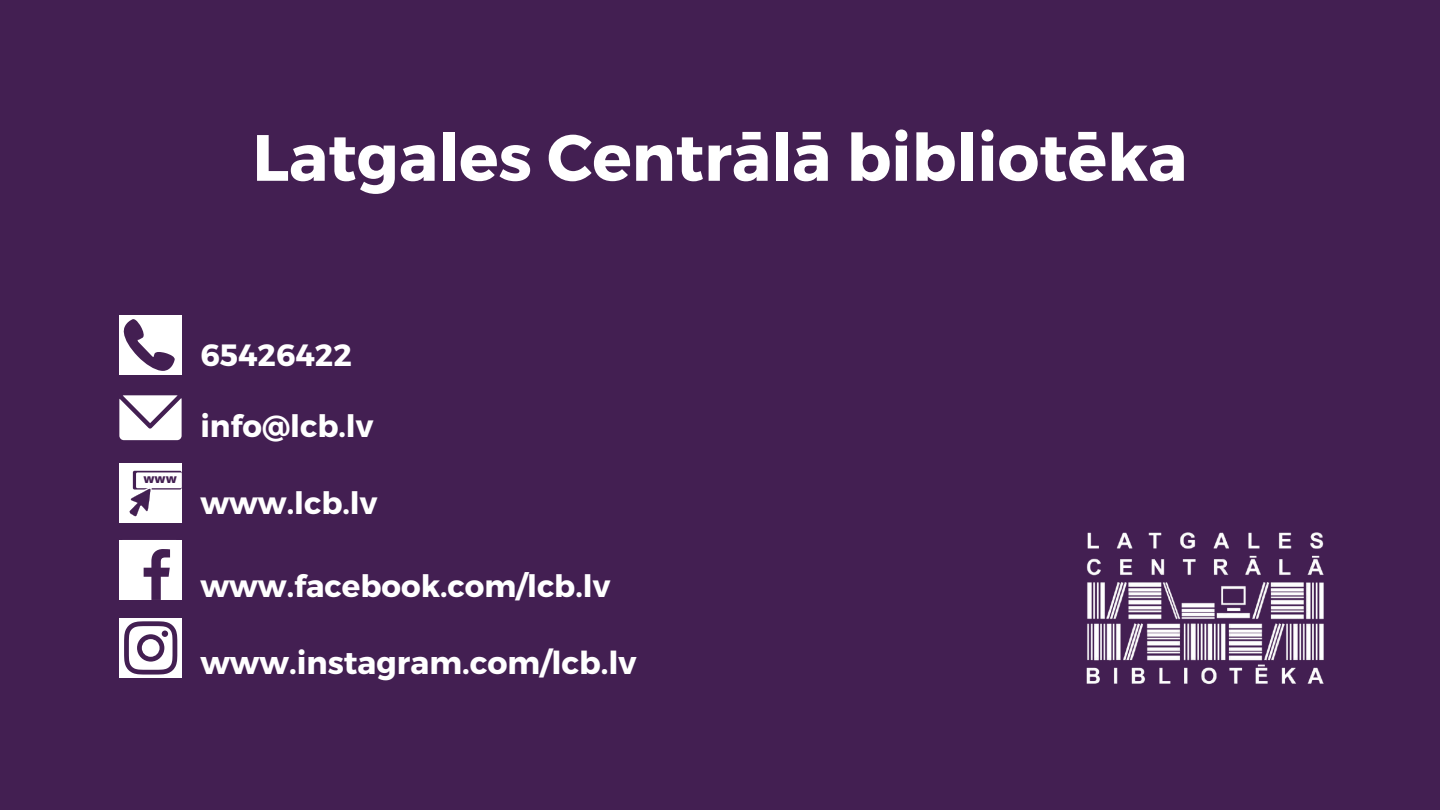
<style>
.page{position:relative;width:1440px;height:810px;background:#431f52}
.page>*{position:absolute;margin:0;border:0;box-sizing:border-box;transform-origin:0 0}
.t1{font:700 65.3px "Montserrat";color:#fff}
.t2{font:700 31.5px "Montserrat";color:#fff}
.t3{font:700 30.8px "Montserrat";color:#fff}
.t4{font:800 12.2px "Open Sans";color:#431f52}
</style>
<div class="page">
<svg style="left:119px;top:395px;width:63px;height:45px;background:#e1dbe3"></svg>
<div style="left:119px;top:463px;width:63px;height:60px;background:#fff"></div>
<svg style="left:133px;top:471px;width:49px;height:19px"></svg>
<div style="left:119px;top:540px;width:63px;height:60px;background:#fff"></div>
<svg style="left:143px;top:549px;width:28px;height:51px"></svg>
<svg style="left:129px;top:484px;width:31px;height:33px"></svg>
<div style="left:136px;top:472px;width:46px;height:16px;background:#fff"></div>
<div style="left:119px;top:618px;width:63px;height:60px;background:#fff"></div>
<svg style="left:124px;top:621px;width:53px;height:54px"></svg>
<div style="left:119px;top:315px;width:63px;height:60px;background:#fff"></div>
<svg style="left:124px;top:319px;width:51px;height:52px"></svg>
<img style="left:1086px;top:532px;width:238px;height:152px">
<h1 class="t1" style="left:252px;top:115px;width:936px">Latgales Centrālā bibliotēka</h1>
<p class="t4" style="left:143px;top:470px;width:35px">www</p>
<p class="t3" style="left:200px;top:335px;width:153px">65426422</p>
<p class="t3" style="left:200px;top:406px;width:175px">info@lcb.lv</p>
<p class="t3" style="left:200px;top:483px;width:179px">www.lcb.lv</p>
<p class="t3" style="left:200px;top:566px;width:411px">www.facebook.com/lcb.lv</p>
<p class="t2" style="left:200px;top:642px;width:438px">www.instagram.com/lcb.lv</p>
</div>
